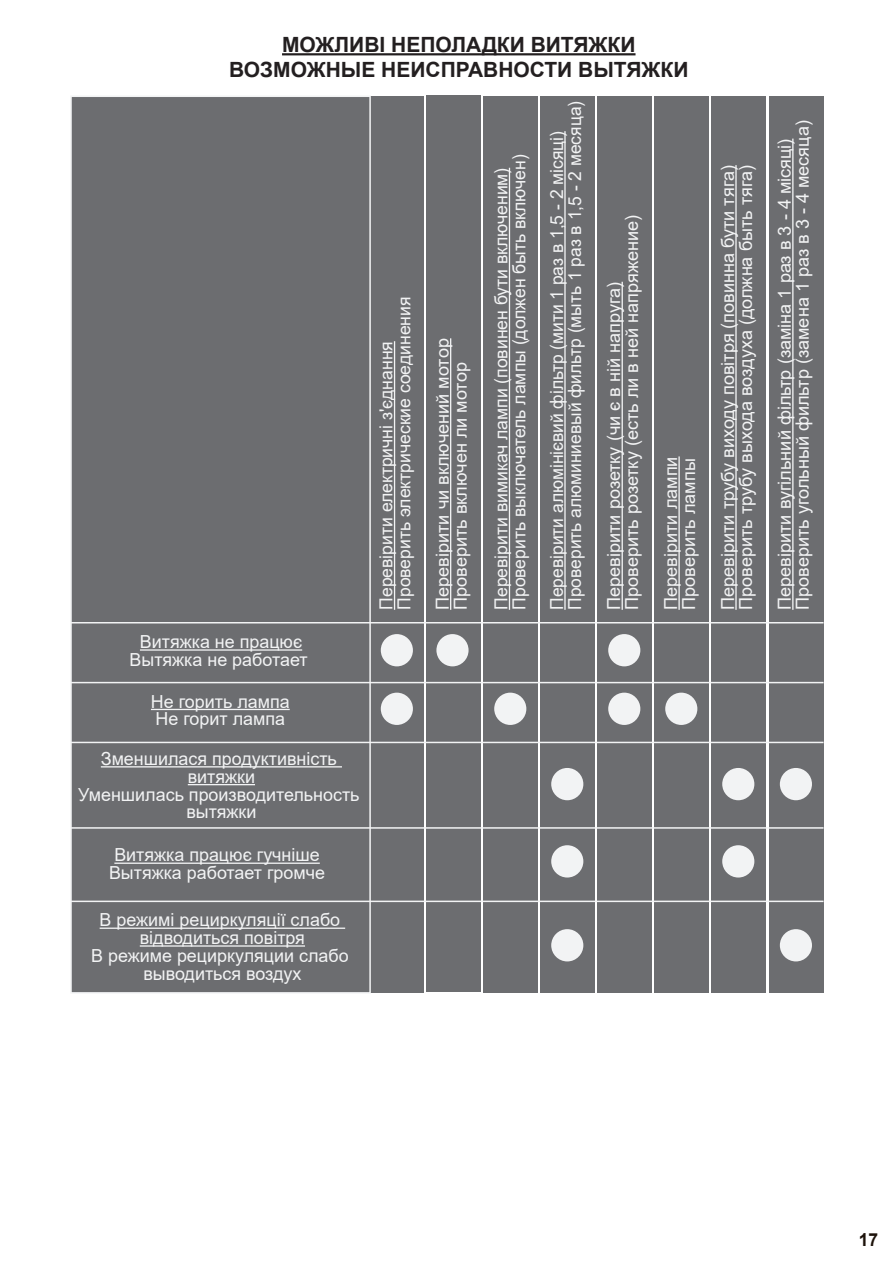
<style>
.page{position:relative;width:893px;height:1263px;background:#fff}
.page>*{position:absolute;margin:0;border:0;box-sizing:border-box;transform-origin:0 0}
.t1{font:700 21px/25.2px "Arial";color:#231f20;text-align:center}
.t2{font:18px/17.9px "Arial";color:#f2f3f4}
.t3{font:700 18px "Arial";color:#1d130b}
</style>
<div class="page">
<hr style="left:282px;top:53px;width:353px;height:2px;background:#231f20">
<div style="left:369px;top:96px;width:55px;height:897px;background:#6c6d70"></div>
<div style="left:70px;top:96px;width:301px;height:897px;background:#6c6d70;border:2px solid #f2f3f4"></div>
<hr style="left:101px;top:766px;width:241px;height:1px;background:#f2f3f4">
<hr style="left:188px;top:784px;width:67px;height:1px;background:#f2f3f4">
<hr style="left:114px;top:862px;width:206px;height:2px;background:#f2f3f4">
<hr style="left:100px;top:927px;width:245px;height:2px;background:#f2f3f4">
<hr style="left:140px;top:945px;width:165px;height:2px;background:#f2f3f4">
<hr style="left:394px;top:341px;width:1px;height:269px;background:#f2f3f4">
<div style="left:483px;top:96px;width:55px;height:897px;background:#6c6d70"></div>
<div style="left:540px;top:96px;width:55px;height:897px;background:#6c6d70"></div>
<hr style="left:509px;top:168px;width:1px;height:442px;background:#f2f3f4">
<hr style="left:564px;top:131px;width:2px;height:479px;background:#f2f3f4">
<div style="left:597px;top:96px;width:55px;height:897px;background:#6c6d70"></div>
<div style="left:654px;top:96px;width:55px;height:897px;background:#6c6d70"></div>
<div style="left:711px;top:96px;width:55px;height:897px;background:#6c6d70"></div>
<div style="left:769px;top:96px;width:54px;height:897px;background:#6c6d70"></div>
<hr style="left:622px;top:282px;width:1px;height:328px;background:#f2f3f4">
<hr style="left:678px;top:456px;width:2px;height:154px;background:#f2f3f4">
<hr style="left:735px;top:165px;width:2px;height:445px;background:#f2f3f4">
<hr style="left:792px;top:139px;width:1px;height:471px;background:#f2f3f4">
<div style="left:426px;top:96px;width:55px;height:896px;background:#6c6d70"></div>
<hr style="left:450px;top:338px;width:1px;height:272px;background:#f2f3f4">
<hr style="left:71px;top:622px;width:752px;height:1px;background:#f2f3f4">
<hr style="left:71px;top:827px;width:752px;height:2px;background:#f2f3f4">
<hr style="left:71px;top:900px;width:752px;height:2px;background:#f2f3f4">
<hr style="left:71px;top:742px;width:752px;height:1px;background:#f2f3f4">
<hr style="left:71px;top:682px;width:752px;height:1px;background:#f2f3f4">
<hr style="left:151px;top:709px;width:139px;height:1px;background:#f2f3f4">
<hr style="left:140px;top:649px;width:162px;height:2px;background:#f2f3f4">
<div style="left:381px;top:634px;width:32px;height:32px;background:#f2f3f4;border-radius:50%"></div>
<div style="left:381px;top:693px;width:32px;height:32px;background:#f2f3f4;border-radius:50%"></div>
<div style="left:436px;top:634px;width:33px;height:32px;background:#f2f3f4;border-radius:50%"></div>
<div style="left:494px;top:693px;width:32px;height:32px;background:#f2f3f4;border-radius:50%"></div>
<div style="left:608px;top:693px;width:32px;height:32px;background:#f2f3f4;border-radius:50%"></div>
<div style="left:665px;top:693px;width:32px;height:32px;background:#f2f3f4;border-radius:50%"></div>
<div style="left:608px;top:634px;width:32px;height:32px;background:#f2f3f4;border-radius:50%"></div>
<div style="left:551px;top:768px;width:32px;height:32px;background:#f2f3f4;border-radius:50%"></div>
<div style="left:722px;top:768px;width:32px;height:32px;background:#f2f3f4;border-radius:50%"></div>
<div style="left:780px;top:768px;width:32px;height:32px;background:#f2f3f4;border-radius:50%"></div>
<div style="left:551px;top:845px;width:32px;height:32px;background:#f2f3f4;border-radius:50%"></div>
<div style="left:551px;top:929px;width:32px;height:32px;background:#f2f3f4;border-radius:50%"></div>
<div style="left:722px;top:845px;width:32px;height:32px;background:#f2f3f4;border-radius:50%"></div>
<div style="left:780px;top:929px;width:32px;height:32px;background:#f2f3f4;border-radius:50%"></div>
<p class="t1" style="left:229px;top:32px;width:461px">МОЖЛИВІ НЕПОЛАДКИ ВИТЯЖКИ<br>ВОЗМОЖНЫЕ НЕИСПРАВНОСТИ ВЫТЯЖКИ</p>
<p class="t2" style="left:130px;top:633px;width:179px;text-align:center">Витяжка не працює<br>Вытяжка не работает</p>
<p class="t2" style="left:151px;top:692px;width:140px">Не горить лампа<br>Не горит лампа</p>
<p class="t2" style="left:78px;top:749px;width:283px;text-align:center">Зменшилася продуктивність витяжки<br>Уменшилась производительность вытяжки</p>
<p class="t2" style="left:109px;top:846px;width:218px">Витяжка працює гучніше<br>Вытяжка работает громче</p>
<p class="t2" style="left:91px;top:911px;width:259px;text-align:center">В режимі рециркуляції слабо відводиться повітря<br>В режиме рециркуляции слабо выводиться воздух</p>
<p class="t2" style="left:377px;top:610px;width:315px;rotate:-90deg">Перевірити електричні з'єднання<br>Проверить электрические соединения</p>
<p class="t2" style="left:433px;top:610px;width:273px;rotate:-90deg">Перевірити чи включений мотор<br>Проверить включен ли мотор</p>
<p class="t2" style="left:492px;top:610px;width:457px;rotate:-90deg">Перевірити вимикач лампи (повинен бути включеним)<br>Проверить выключатель лампы (должен быть включен)</p>
<p class="t2" style="left:548px;top:610px;width:510px;rotate:-90deg">Перевірити алюмінієвий фільтр (мити 1 раз в 1,5 - 2 місяці)<br>Проверить алюминиевый фильтр (мыть 1 раз в 1,5 - 2 месяца)</p>
<p class="t2" style="left:605px;top:610px;width:396px;rotate:-90deg">Перевірити розетку (чи є в ній напруга)<br>Проверить розетку (есть ли в ней напряжение)</p>
<p class="t2" style="left:662px;top:610px;width:155px;rotate:-90deg">Перевірити лампи<br>Проверить лампы</p>
<p class="t2" style="left:719px;top:610px;width:446px;rotate:-90deg">Перевірити трубу виходу повітря (повинна бути тяга)<br>Проверить трубу выхода воздуха (должна быть тяга)</p>
<p class="t2" style="left:775px;top:610px;width:491px;rotate:-90deg">Перевірити вугільний фільтр (заміна 1 раз в 3 - 4 місяці)<br>Проверить угольный фильтр (замена 1 раз в 3 - 4 месяца)</p>
<p class="t3" style="left:859px;top:1227px;width:21px">17</p>
</div>
